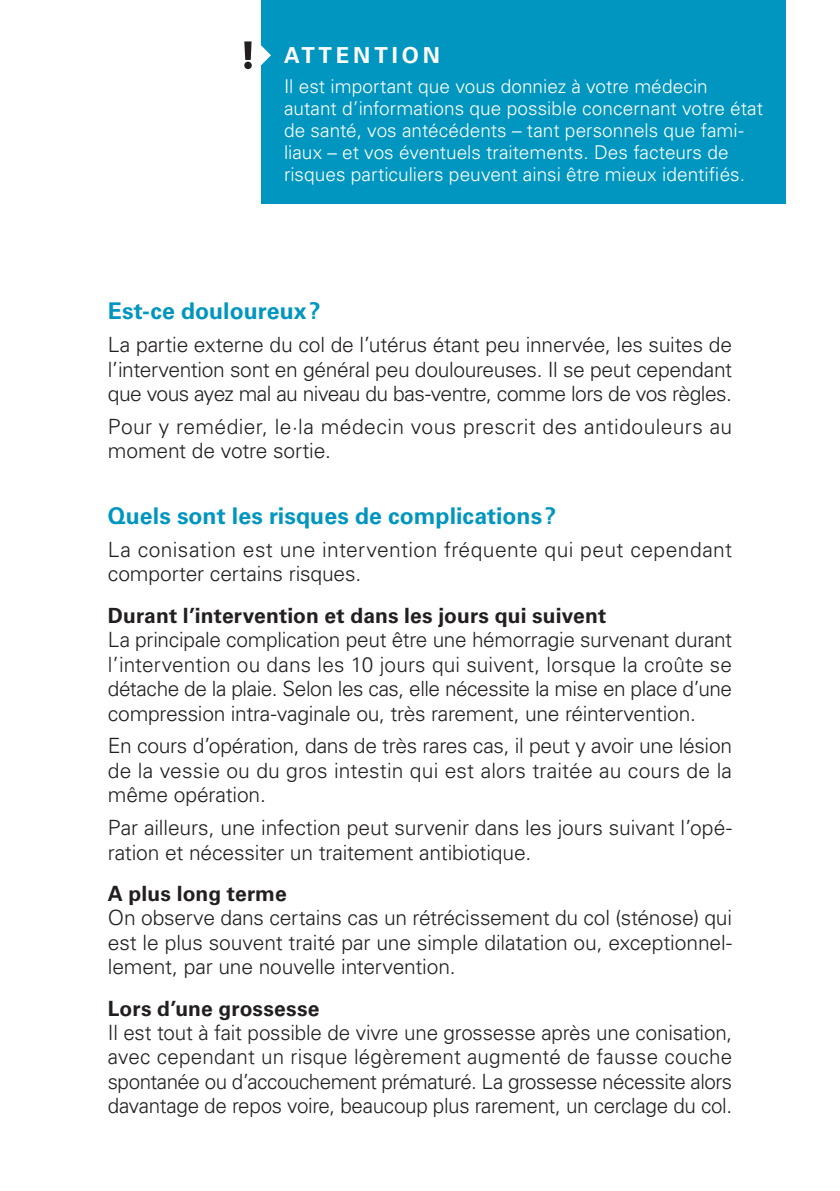
<style>
.page{position:relative;width:840px;height:1191px;background:#fff}
.page>*{position:absolute;margin:0;border:0;box-sizing:border-box;transform-origin:0 0}
.t1{font:700 23px "Univers LT Std";letter-spacing:.005em;color:#0096bf}
.t2{font:700 22px "Univers LT Std";letter-spacing:.18em;color:#fff}
.t3{font:300 21px/24.4px "Univers LT Std";letter-spacing:-.005em;color:#231f20;text-align:justify}
.t4{font:300 21px/24.4px "Univers LT Std";letter-spacing:.015em;color:#231f20}
.t5{font:700 21px "Univers LT Std";letter-spacing:.005em;color:#231f20}
.t6{font:300 21px/24.4px "Univers LT Std";letter-spacing:.02em;color:#231f20}
.t7{font:300 19px/22px "Univers LT Std";color:#fff}
</style>
<div class="page">
<div style="left:261px;top:0;width:524px;height:204px;background:#0096bf"></div>
<svg style="left:244px;top:41px;width:27px;height:28px"></svg>
<p class="t2" style="left:284px;top:42px;width:157px">ATTENTION</p>
<p class="t7" style="left:284px;top:75px;width:480px">Il est important que vous donniez à votre médecin autant d’informations que possible concernant votre état de santé, vos antécédents – tant personnels que fami&shy;liaux – et vos éventuels traitements. Des facteurs de risques particuliers peuvent ainsi être mieux identifiés.</p>
<p class="t1" style="left:108px;top:298px;width:214px">Est-ce douloureux?</p>
<p class="t3" style="left:108px;top:332px;width:625px">La partie externe du col de l’utérus étant peu innervée, les suites de l’intervention sont en général peu douloureuses. Il se peut cependant que vous ayez mal au niveau du bas-ventre, comme lors de vos règles.</p>
<p class="t6" style="left:108px;top:414px;width:625px">Pour y remédier, le·la médecin vous prescrit des antidouleurs au moment de votre sortie.</p>
<p class="t1" style="left:108px;top:502px;width:450px">Quels sont les risques de complications?</p>
<p class="t4" style="left:108px;top:537px;width:625px">La conisation est une intervention fréquente qui peut cependant comporter certains risques.</p>
<p class="t5" style="left:108px;top:603px;width:499px">Durant l’intervention et dans les jours qui suivent</p>
<p class="t3" style="left:108px;top:627px;width:625px">La principale complication peut être une hémorragie survenant durant l’intervention ou dans les 10 jours qui suivent, lorsque la croûte se détache de la plaie. Selon les cas, elle nécessite la mise en place d’une compression intra-vaginale ou, très rarement, une réintervention.</p>
<p class="t3" style="left:108px;top:734px;width:625px">En cours d’opération, dans de très rares cas, il peut y avoir une lésion de la vessie ou du gros intestin qui est alors traitée au cours de la même opération.</p>
<p class="t3" style="left:108px;top:815px;width:625px">Par ailleurs, une infection peut survenir dans les jours suivant l’opé&shy;ration et nécessiter un traitement antibiotique.</p>
<p class="t5" style="left:108px;top:881px;width:180px">A plus long terme</p>
<p class="t3" style="left:108px;top:905px;width:625px">On observe dans certains cas un rétrécissement du col (sténose) qui est le plus souvent traité par une simple dilatation ou, exceptionnel&shy;lement, par une nouvelle intervention.</p>
<p class="t5" style="left:108px;top:996px;width:213px">Lors d’une grossesse</p>
<p class="t3" style="left:108px;top:1020px;width:625px">Il est tout à fait possible de vivre une grossesse après une conisation, avec cependant un risque légèrement augmenté de fausse couche spontanée ou d’accouchement prématuré. La grossesse nécessite alors davantage de repos voire, beaucoup plus rarement, un cerclage du col.</p>
</div>
